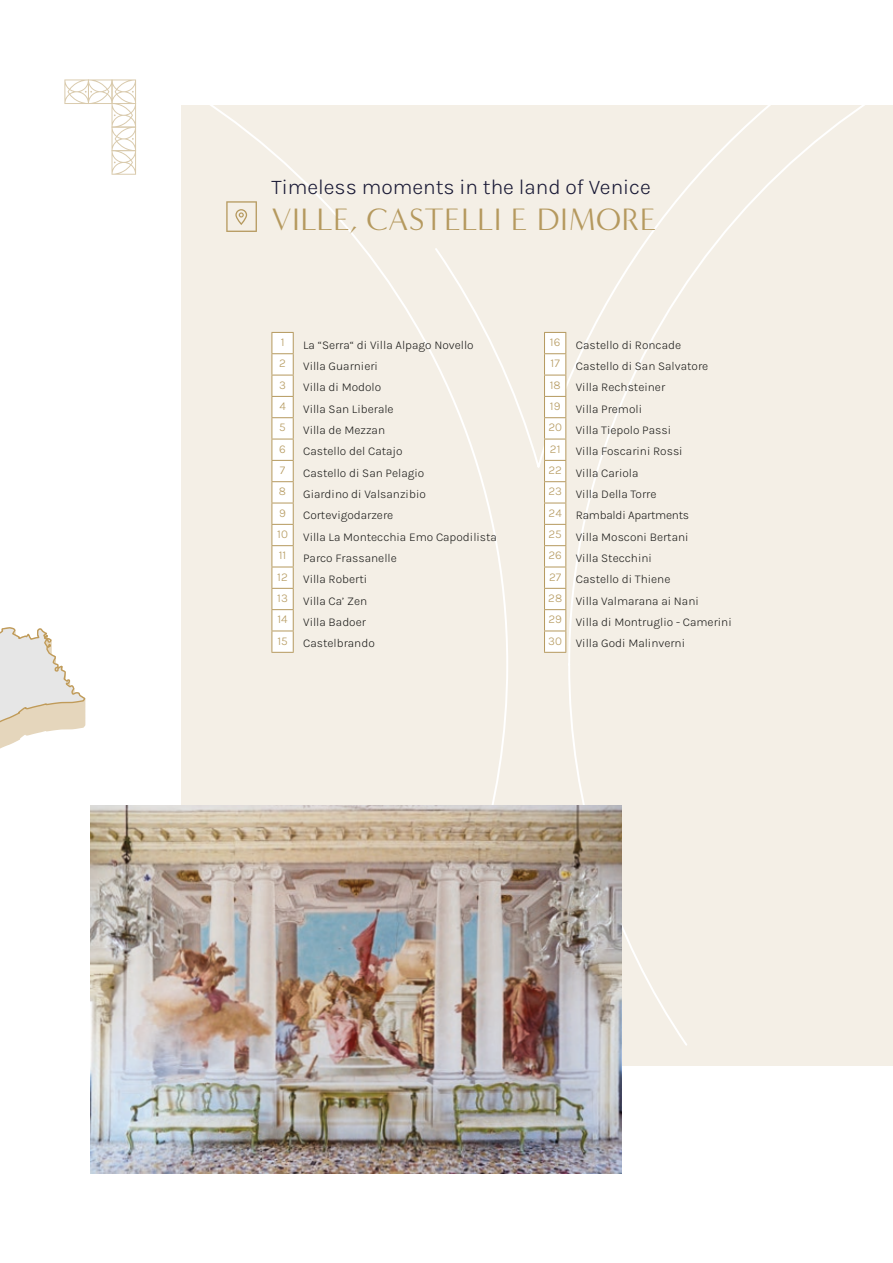
<style>
.page{position:relative;width:893px;height:1263px;background:#fff}
.page>*{position:absolute;margin:0;border:0;box-sizing:border-box;transform-origin:0 0}
.t1{font:38.25px "Minerva Modern";color:#b5995e}
.t2{font:300 21.15px "Karla";color:#191935}
.t3{font:300 12px/21.3px "Karla";color:#1d1d1b;text-align:center}
.t4{font:300 12px "Karla";color:#b5995e}
</style>
<div class="page">
<div style="left:181px;top:105px;width:712px;height:961px;background:#f4efe6"></div>
<svg style="left:0;top:627px;width:86px;height:122px"></svg>
<img style="left:91px;top:805px;width:530px;height:369px">
<svg style="left:271px;top:332px;width:23px;height:321px"></svg>
<svg style="left:544px;top:332px;width:22px;height:321px"></svg>
<svg style="left:64px;top:79px;width:72px;height:96px"></svg>
<svg style="left:226px;top:201px;width:31px;height:31px"></svg>
<h2 class="t2" style="left:271px;top:174px;width:381px">Timeless moments in the land of Venice</h2>
<h1 class="t1" style="left:271px;top:200px;width:387px">VILLE, CASTELLI E DIMORE</h1>
<p class="t4" style="left:281px;top:334px;width:5px">1</p>
<p class="t3" style="left:303px;top:334px;width:172px">La “Serra“ di Villa Alpago Novello</p>
<p class="t4" style="left:279px;top:356px;width:8px">2</p>
<p class="t3" style="left:303px;top:355px;width:76px">Villa Guarnieri</p>
<p class="t4" style="left:279px;top:377px;width:8px">3</p>
<p class="t3" style="left:303px;top:376px;width:80px">Villa di Modolo</p>
<p class="t4" style="left:279px;top:398px;width:8px">4</p>
<p class="t3" style="left:303px;top:397px;width:92px">Villa San Liberale</p>
<p class="t4" style="left:279px;top:420px;width:8px">5</p>
<p class="t3" style="left:303px;top:419px;width:83px">Villa de Mezzan</p>
<p class="t4" style="left:279px;top:441px;width:8px">6</p>
<p class="t3" style="left:303px;top:440px;width:101px">Castello del Catajo</p>
<p class="t4" style="left:280px;top:462px;width:7px">7</p>
<p class="t3" style="left:303px;top:461px;width:123px">Castello di San Pelagio</p>
<p class="t4" style="left:279px;top:483px;width:9px">8</p>
<p class="t3" style="left:303px;top:483px;width:124px">Giardino di Valsanzibio</p>
<p class="t4" style="left:279px;top:505px;width:8px">9</p>
<p class="t3" style="left:303px;top:504px;width:92px">Cortevigodarzere</p>
<p class="t4" style="left:277px;top:526px;width:12px">10</p>
<p class="t3" style="left:303px;top:525px;width:195px">Villa La Montecchia Emo Capodilista</p>
<p class="t4" style="left:279px;top:547px;width:9px">11</p>
<p class="t3" style="left:303px;top:547px;width:95px">Parco Frassanelle</p>
<p class="t4" style="left:277px;top:569px;width:12px">12</p>
<p class="t3" style="left:303px;top:568px;width:66px">Villa Roberti</p>
<p class="t4" style="left:277px;top:590px;width:12px">13</p>
<p class="t3" style="left:303px;top:589px;width:66px">Villa Ca’ Zen</p>
<p class="t4" style="left:277px;top:611px;width:12px">14</p>
<p class="t3" style="left:303px;top:611px;width:64px">Villa Badoer</p>
<p class="t4" style="left:277px;top:633px;width:12px">15</p>
<p class="t3" style="left:303px;top:632px;width:73px">Castelbrando</p>
<p class="t4" style="left:550px;top:334px;width:12px">16</p>
<p class="t3" style="left:576px;top:334px;width:107px">Castello di Roncade</p>
<p class="t4" style="left:551px;top:356px;width:11px">17</p>
<p class="t3" style="left:576px;top:355px;width:134px">Castello di San Salvatore</p>
<p class="t4" style="left:550px;top:377px;width:12px">18</p>
<p class="t3" style="left:576px;top:376px;width:91px">Villa Rechsteiner</p>
<p class="t4" style="left:550px;top:398px;width:12px">19</p>
<p class="t3" style="left:548px;top:397px;width:124px">Villa Premoli<br><sup>20</sup> Villa Tiepolo Passi</p>
<p class="t4" style="left:550px;top:441px;width:12px">21</p>
<p class="t3" style="left:548px;top:440px;width:185px;text-align:left;text-indent:28px">Villa Foscarini Rossi<br><sup>22</sup> Villa Cariola<br><sup>23</sup> Villa Della Torre<br><sup>24</sup> Rambaldi Apartments<br><sup>25</sup> Villa Mosconi Bertani<br><sup>26</sup> Villa Stecchini<br><sup>27</sup> Castello di Thiene<br><sup>28</sup> Villa Valmarana ai Nani<br><sup>29</sup> Villa di Montruglio - Camerini<br><sup>30</sup> Villa Godi Malinverni</p>
</div>
